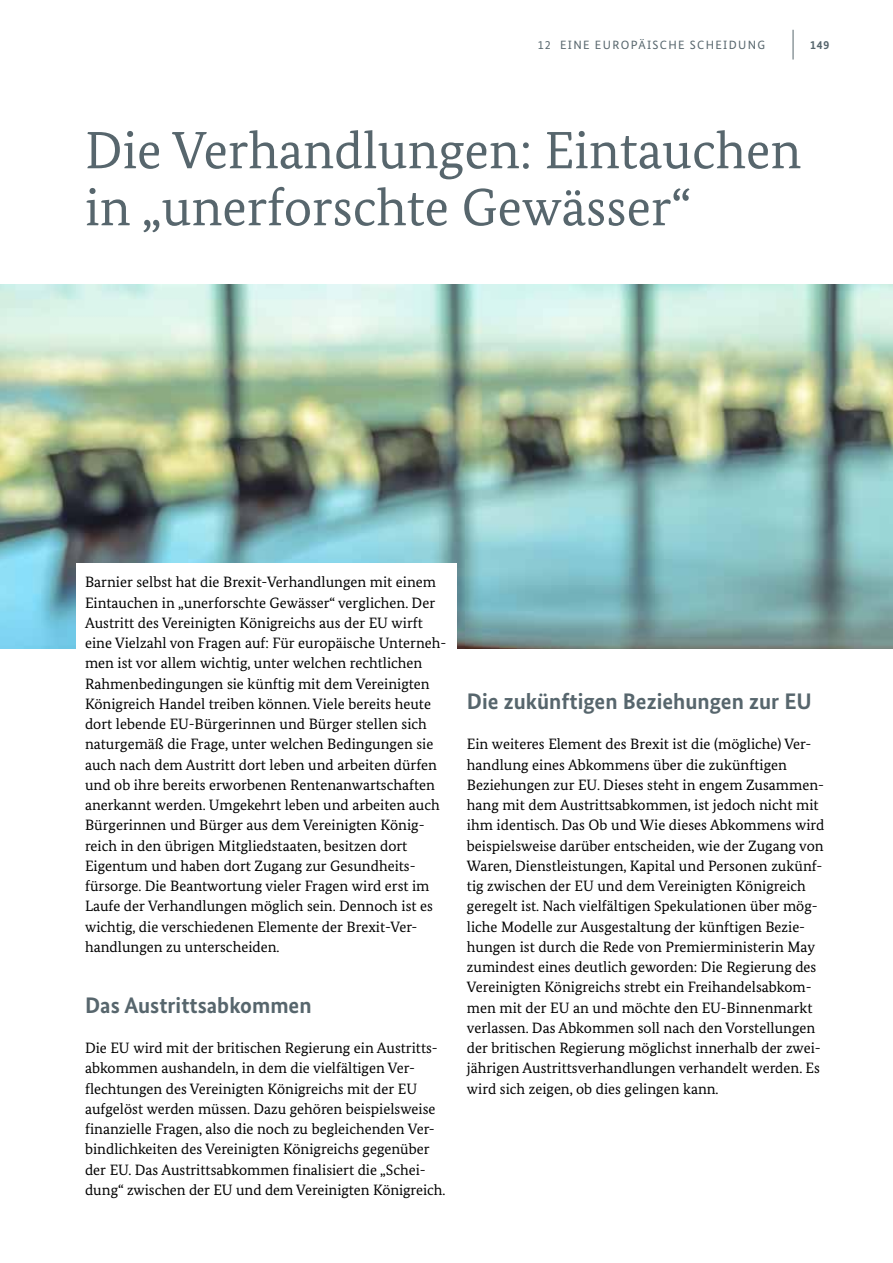
<style>
.page{position:relative;width:893px;height:1263px;background:#fff}
.page>*{position:absolute;margin:0;border:0;box-sizing:border-box;transform-origin:0 0}
.t1{font:52.5px/57px "Bundes Serif";color:#57666d}
.t2{font:700 22.5px "Bundes Sans";color:#57666d}
.t3{font:15px/20.2px "Bundes Serif";color:#000}
.t4{font:12px "Bundes Sans";letter-spacing:.11em;color:#57666d}
.t5{font:700 12px "Bundes Sans";color:#57666d}
</style>
<div class="page">
<hr style="left:793px;top:30px;width:1px;height:30px;background:#57666d">
<img style="left:0;top:284px;width:893px;height:364px">
<div style="left:77px;top:564px;width:380px;height:151px;background:#fff"></div>
<p class="t4" style="left:538px;top:37px;width:229px">12 EINE EUROPÄISCHE SCHEIDUNG</p>
<p class="t5" style="left:810px;top:37px;width:21px">149</p>
<h3 class="t1" style="left:85px;top:121px;width:718px">Die Verhandlungen: Eintauchen in „unerforschte Gewässer“</h3>
<p class="t3" style="left:85px;top:572px;width:363px">Barnier selbst hat die Brexit-Verhandlungen mit einem Eintauchen in „unerforschte Gewässer“ verglichen. Der Austritt des Vereinigten Königreichs aus der EU wirft eine Vielzahl von Fragen auf: Für europäische Unterneh&shy;men ist vor allem wichtig, unter welchen rechtlichen Rahmenbedingungen sie künftig mit dem Vereinigten Königreich Handel treiben können. Viele bereits heute dort lebende EU-Bürgerinnen und Bürger stellen sich naturgemäß die Frage, unter welchen Bedingungen sie auch nach dem Austritt dort leben und arbeiten dürfen und ob ihre bereits erworbenen Rentenanwartschaften anerkannt werden. Umgekehrt leben und arbeiten auch Bürgerinnen und Bürger aus dem Vereinigten König&shy;reich in den übrigen Mitgliedstaaten, besitzen dort Eigentum und haben dort Zugang zur Gesundheits&shy;fürsorge. Die Beantwortung vieler Fragen wird erst im Laufe der Verhandlungen möglich sein. Dennoch ist es wichtig, die verschiedenen Elemente der Brexit-Ver&shy;handlungen zu unterscheiden.</p>
<h4 class="t2" style="left:85px;top:991px;width:228px">Das Austrittsabkommen</h4>
<p class="t3" style="left:85px;top:1038px;width:362px">Die EU wird mit der britischen Regierung ein Austritts&shy;abkommen aushandeln, in dem die vielfältigen Ver&shy;flechtungen des Vereinigten Königreichs mit der EU aufgelöst werden müssen. Dazu gehören beispielsweise finanzielle Fragen, also die noch zu begleichenden Ver&shy;bindlichkeiten des Vereinigten Königreichs gegenüber der EU. Das Austrittsabkommen finalisiert die „Schei&shy;dung“ zwischen der EU und dem Vereinigten Königreich.</p>
<h4 class="t2" style="left:467px;top:687px;width:346px">Die zukünftigen Beziehungen zur EU</h4>
<p class="t3" style="left:467px;top:734px;width:359px">Ein weiteres Element des Brexit ist die (mögliche) Ver&shy;handlung eines Abkommens über die zukünftigen Beziehungen zur EU. Dieses steht in engem Zusammen&shy;hang mit dem Austrittsabkommen, ist jedoch nicht mit ihm identisch. Das Ob und Wie dieses Abkommens wird beispielsweise darüber entscheiden, wie der Zugang von Waren, Dienstleistungen, Kapital und Personen zukünf&shy;tig zwischen der EU und dem Vereinigten Königreich geregelt ist. Nach vielfältigen Spekulationen über mög&shy;liche Modelle zur Ausgestaltung der künftigen Bezie&shy;hungen ist durch die Rede von Premierministerin May zumindest eines deutlich geworden: Die Regierung des Vereinigten Königreichs strebt ein Freihandelsabkom&shy;men mit der EU an und möchte den EU-Binnenmarkt verlassen. Das Abkommen soll nach den Vorstellungen der britischen Regierung möglichst innerhalb der zwei&shy;jährigen Austrittsverhandlungen verhandelt werden. Es wird sich zeigen, ob dies gelingen kann.</p>
</div>
